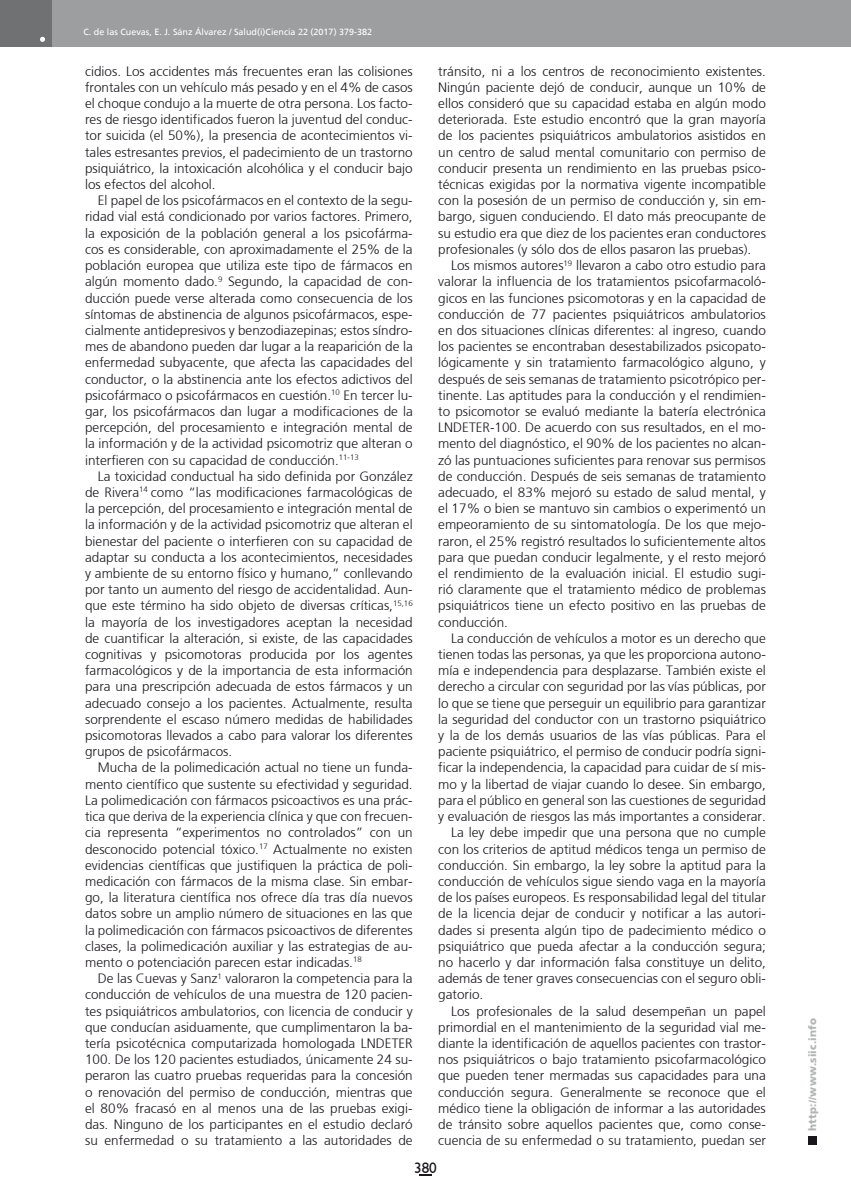
<style>
.page{position:relative;width:851px;height:1191px;background:#fff}
.page>*{position:absolute;margin:0;border:0;box-sizing:border-box;transform-origin:0 0}
.t1{font:15px "Humanist 521 BT";color:#1a171c}
.t2{font:300 13.5px/16.2px "Frutiger";color:#1a171c;text-align:justify}
.t3{font:900 10.5px "Frutiger";letter-spacing:.015em;color:#b1b3b4}
.t4{font:9px "Frutiger";color:#fff}
</style>
<div class="page">
<div style="left:808px;top:1135px;width:8px;height:9px;background:#1a171c"></div>
<svg style="left:419px;top:1174px;width:12px;height:2px"></svg>
<div style="left:51px;top:0;width:799px;height:47px;background:#9d9ea0"></div>
<div style="left:0;top:0;width:51px;height:47px;background:#707173"></div>
<svg style="left:40px;top:36px;width:6px;height:6px"></svg>
<p class="t4" style="left:83px;top:26px;width:290px">C. de las Cuevas, E. J. Sánz Álvarez / Salud(i)Ciencia 22 (2017) 379-382</p>
<p class="t2" style="left:85px;top:63px;width:329px">cidios. Los accidentes más frecuentes eran las colisiones frontales con un vehículo más pesado y en el 4% de casos el choque condujo a la muerte de otra persona. Los facto&shy;res de riesgo identificados fueron la juventud del conduc&shy;tor suicida (el 50%), la presencia de acontecimientos vi&shy;tales estresantes previos, el padecimiento de un trastorno psiquiátrico, la intoxicación alcohólica y el conducir bajo los efectos del alcohol.</p>
<p class="t2" style="left:85px;top:192px;width:329px;text-indent:13px">El papel de los psicofármacos en el contexto de la segu&shy;ridad vial está condicionado por varios factores. Primero, la exposición de la población general a los psicofárma&shy;cos es considerable, con aproximadamente el 25% de la población europea que utiliza este tipo de fármacos en algún momento dado.<sup>9</sup> Segundo, la capacidad de con&shy;ducción puede verse alterada como consecuencia de los síntomas de abstinencia de algunos psicofármacos, espe&shy;cialmente antidepresivos y benzodiazepinas; estos síndro&shy;mes de abandono pueden dar lugar a la reaparición de la enfermedad subyacente, que afecta las capacidades del conductor, o la abstinencia ante los efectos adictivos del psicofármaco o psicofármacos en cuestión.<sup>10</sup> En tercer lu&shy;gar, los psicofármacos dan lugar a modificaciones de la percepción, del procesamiento e integración mental de la información y de la actividad psicomotriz que alteran o interfieren con su capacidad de conducción.<sup>11-13</sup></p>
<p class="t2" style="left:85px;top:468px;width:329px;text-indent:13px">La toxicidad conductual ha sido definida por González de Rivera<sup>14</sup> como “las modificaciones farmacológicas de la percepción, del procesamiento e integración mental de la información y de la actividad psicomotriz que alteran el bienestar del paciente o interfieren con su capacidad de adaptar su conducta a los acontecimientos, necesidades y ambiente de su entorno físico y humano,” conllevando por tanto un aumento del riesgo de accidentalidad. Aun&shy;que este término ha sido objeto de diversas críticas,<sup>15,16 </sup>la mayoría de los investigadores aceptan la necesidad de cuantificar la alteración, si existe, de las capacidades cognitivas y psicomotoras producida por los agentes farmacológicos y de la importancia de esta información para una prescripción adecuada de estos fármacos y un adecuado consejo a los pacientes. Actualmente, resulta sorprendente el escaso número medidas de habilidades psicomotoras llevados a cabo para valorar los diferentes grupos de psicofármacos.</p>
<p class="t2" style="left:85px;top:759px;width:329px;text-indent:13px">Mucha de la polimedicación actual no tiene un funda&shy;mento científico que sustente su efectividad y seguridad.<br>La polimedicación con fármacos psicoactivos es una prác&shy;tica que deriva de la experiencia clínica y que con frecuen&shy;cia representa “experimentos no controlados” con un desconocido potencial tóxico.<sup>17</sup> Actualmente no existen evidencias científicas que justifiquen la práctica de poli&shy;medicación con fármacos de la misma clase. Sin embar&shy;go, la literatura científica nos ofrece día tras día nuevos datos sobre un amplio número de situaciones en las que la polimedicación con fármacos psicoactivos de diferentes clases, la polimedicación auxiliar y las estrategias de au&shy;mento o potenciación parecen estar indicadas.<sup>18</sup></p>
<p class="t2" style="left:85px;top:970px;width:329px;text-indent:13px">De las Cuevas y Sanz<sup>1</sup> valoraron la competencia para la conducción de vehículos de una muestra de 120 pacien&shy;tes psiquiátricos ambulatorios, con licencia de conducir y que conducían asiduamente, que cumplimentaron la ba&shy;tería psicotécnica computarizada homologada LNDETER 100. De los 120 pacientes estudiados, únicamente 24 su&shy;peraron las cuatro pruebas requeridas para la concesión o renovación del permiso de conducción, mientras que el 80% fracasó en al menos una de las pruebas exigi&shy;das. Ninguno de los participantes en el estudio declaró su enfermedad o su tratamiento a las autoridades de</p>
<p class="t2" style="left:438px;top:63px;width:329px">tránsito, ni a los centros de reconocimiento existentes.<br>Ningún paciente dejó de conducir, aunque un 10% de ellos consideró que su capacidad estaba en algún modo deteriorada. Este estudio encontró que la gran mayoría de los pacientes psiquiátricos ambulatorios asistidos en un centro de salud mental comunitario con permiso de conducir presenta un rendimiento en las pruebas psico&shy;técnicas exigidas por la normativa vigente incompatible con la posesión de un permiso de conducción y, sin em&shy;bargo, siguen conduciendo. El dato más preocupante de su estudio era que diez de los pacientes eran conductores profesionales (y sólo dos de ellos pasaron las pruebas).</p>
<p class="t2" style="left:438px;top:257px;width:329px;text-indent:13px">Los mismos autores<sup>19</sup> llevaron a cabo otro estudio para valorar la influencia de los tratamientos psicofarmacoló&shy;gicos en las funciones psicomotoras y en la capacidad de conducción de 77 pacientes psiquiátricos ambulatorios en dos situaciones clínicas diferentes: al ingreso, cuando los pacientes se encontraban desestabilizados psicopato&shy;lógicamente y sin tratamiento farmacológico alguno, y después de seis semanas de tratamiento psicotrópico per&shy;tinente. Las aptitudes para la conducción y el rendimien&shy;to psicomotor se evaluó mediante la batería electrónica LNDETER-100. De acuerdo con sus resultados, en el mo&shy;mento del diagnóstico, el 90% de los pacientes no alcan&shy;zó las puntuaciones suficientes para renovar sus permisos de conducción. Después de seis semanas de tratamiento adecuado, el 83% mejoró su estado de salud mental, y el 17% o bien se mantuvo sin cambios o experimentó un empeoramiento de su sintomatología. De los que mejo&shy;raron, el 25% registró resultados lo suficientemente altos para que puedan conducir legalmente, y el resto mejoró el rendimiento de la evaluación inicial. El estudio sugi&shy;rió claramente que el tratamiento médico de problemas psiquiátricos tiene un efecto positivo en las pruebas de conducción.</p>
<p class="t2" style="left:451px;top:630px;width:316px">La conducción de vehículos a motor es un derecho que</p>
<p class="t2" style="left:438px;top:646px;width:329px">tienen todas las personas, ya que les proporciona autono-</p>
<p class="t2" style="left:438px;top:662px;width:329px">mía e independencia para desplazarse. También existe el</p>
<p class="t2" style="left:438px;top:678px;width:329px">derecho a circular con seguridad por las vías públicas, por</p>
<p class="t2" style="left:438px;top:695px;width:329px">lo que se tiene que perseguir un equilibrio para garantizar</p>
<p class="t2" style="left:438px;top:711px;width:329px">la seguridad del conductor con un trastorno psiquiátrico</p>
<p class="t2" style="left:438px;top:727px;width:329px">y la de los demás usuarios de las vías públicas. Para el</p>
<p class="t2" style="left:438px;top:743px;width:329px">paciente psiquiátrico, el permiso de conducir podría signi-</p>
<p class="t2" style="left:438px;top:759px;width:329px">ficar la independencia, la capacidad para cuidar de sí mis-</p>
<p class="t2" style="left:438px;top:776px;width:329px">mo y la libertad de viajar cuando lo desee. Sin embargo,</p>
<p class="t2" style="left:438px;top:792px;width:329px">para el público en general son las cuestiones de seguridad</p>
<p class="t2" style="left:438px;top:808px;width:329px">y evaluación de riesgos las más importantes a considerar.</p>
<p class="t2" style="left:451px;top:824px;width:316px">La ley debe impedir que una persona que no cumple</p>
<p class="t2" style="left:438px;top:840px;width:329px">con los criterios de aptitud médicos tenga un permiso de</p>
<p class="t2" style="left:438px;top:857px;width:329px">conducción. Sin embargo, la ley sobre la aptitud para la</p>
<p class="t2" style="left:438px;top:873px;width:329px">conducción de vehículos sigue siendo vaga en la mayoría</p>
<p class="t2" style="left:438px;top:889px;width:329px">de los países europeos. Es responsabilidad legal del titular</p>
<p class="t2" style="left:438px;top:905px;width:329px">de la licencia dejar de conducir y notificar a las autori-</p>
<p class="t2" style="left:438px;top:921px;width:329px">dades si presenta algún tipo de padecimiento médico o</p>
<p class="t2" style="left:438px;top:938px;width:329px">psiquiátrico que pueda afectar a la conducción segura;</p>
<p class="t2" style="left:438px;top:954px;width:329px">no hacerlo y dar información falsa constituye un delito,</p>
<p class="t2" style="left:438px;top:970px;width:329px">además de tener graves consecuencias con el seguro obli-</p>
<p class="t2" style="left:438px;top:986px;width:47px">gatorio.</p>
<p class="t2" style="left:451px;top:1002px;width:316px">Los profesionales de la salud desempeñan un papel</p>
<p class="t2" style="left:438px;top:1019px;width:329px">primordial en el mantenimiento de la seguridad vial me-</p>
<p class="t2" style="left:438px;top:1035px;width:329px">diante la identificación de aquellos pacientes con trastor-</p>
<p class="t2" style="left:438px;top:1051px;width:329px">nos psiquiátricos o bajo tratamiento psicofarmacológico</p>
<p class="t2" style="left:438px;top:1067px;width:329px">que pueden tener mermadas sus capacidades para una</p>
<p class="t2" style="left:438px;top:1083px;width:329px">conducción segura. Generalmente se reconoce que el</p>
<p class="t2" style="left:438px;top:1100px;width:329px">médico tiene la obligación de informar a las autoridades</p>
<p class="t2" style="left:438px;top:1116px;width:329px">de tránsito sobre aquellos pacientes que, como conse-</p>
<p class="t2" style="left:438px;top:1132px;width:329px">cuencia de su enfermedad o su tratamiento, puedan ser</p>
<p class="t1" style="left:414px;top:1158px;width:24px">380</p>
<p class="t3" style="left:806px;top:1130px;width:114px;rotate:-90deg">http://www.siic.info</p>
</div>
